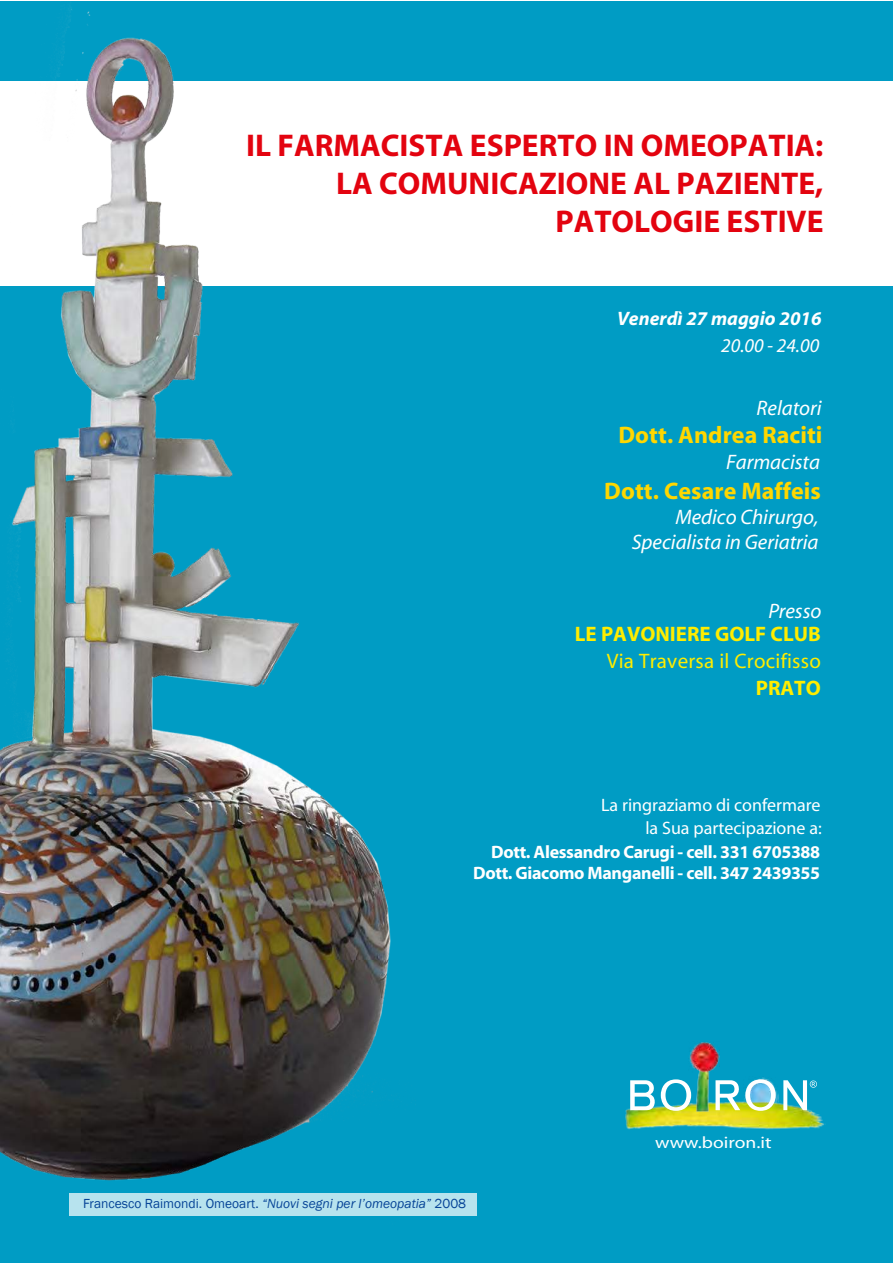
<style>
.page{position:relative;width:893px;height:1263px;background:#fff}
.page>*{position:absolute;margin:0;border:0;box-sizing:border-box;transform-origin:0 0}
.t1{font:700 31.5px/37.8px "Myriad";color:#e3030f;text-align:right}
.t2{font:700 24px "Myriad";letter-spacing:.005em;color:#ffd700}
.t3{font:italic 21px/25.2px "Myriad";color:#fff;text-align:right}
.t4{font:700 21px "Myriad";color:#ffed00}
.t5{font:21px "Myriad";letter-spacing:.015em;color:#ffed00}
.t6{font:italic 700 19.5px "Myriad";color:#fff}
.t7{font:italic 19.5px "Myriad";color:#fff}
.t8{font:700 18px/21.6px "Myriad Pro";letter-spacing:-.02em;color:#fff;text-align:right}
.t9{font:18px/22.5px "Myriad";color:#fff;text-align:right}
.t10{font:16.5px "Myriad";color:#fff;scale:1.19 1}
.t11{font:13.5px "Franklin Gothic";color:#064497}
.s1{font-style:italic}
</style>
<div class="page">
<div style="left:0;top:2px;width:893px;height:1261px;background:#009cc4"></div>
<div style="left:0;top:81px;width:893px;height:204px;background:#fff"></div>
<div style="left:70px;top:1193px;width:407px;height:22px;background:#b7e3ee"></div>
<img style="left:759px;top:1077px;width:19px;height:21px">
<img style="left:625px;top:1098px;width:201px;height:32px">
<svg style="left:783px;top:1080px;width:34px;height:30px"></svg>
<svg style="left:630px;top:1080px;width:25px;height:30px"></svg>
<svg style="left:661px;top:1079px;width:30px;height:32px"></svg>
<svg style="left:715px;top:1079px;width:61px;height:32px"></svg>
<img style="left:691px;top:1072px;width:24px;height:40px">
<img style="left:689px;top:1042px;width:30px;height:30px">
<img style="left:0;top:7px;width:416px;height:1209px">
<h1 class="t1" style="left:246px;top:128px;width:579px">IL FARMACISTA ESPERTO IN OMEOPATIA:<br>LA COMUNICAZIONE AL PAZIENTE,<br>PATOLOGIE ESTIVE</h1>
<p class="t6" style="left:617px;top:309px;width:206px">Venerdì 27 maggio 2016</p>
<p class="t7" style="left:721px;top:336px;width:100px">20.00 - 24.00</p>
<p class="t3" style="left:757px;top:396px;width:66px">Relatori</p>
<h2 class="t2" style="left:618px;top:423px;width:206px">Dott. Andrea Raciti</h2>
<p class="t3" style="left:726px;top:450px;width:96px">Farmacista</p>
<h2 class="t2" style="left:604px;top:478px;width:218px">Dott. Cesare Maffeis</h2>
<p class="t3" style="left:632px;top:505px;width:188px">Medico Chirurgo,<br>Specialista in Geriatria</p>
<p class="t3" style="left:768px;top:599px;width:55px">Presso</p>
<p class="t4" style="left:575px;top:623px;width:247px">LE PAVONIERE GOLF CLUB</p>
<p class="t5" style="left:607px;top:651px;width:216px">Via Traversa il Crocifisso</p>
<p class="t4" style="left:756px;top:677px;width:66px">PRATO</p>
<p class="t9" style="left:601px;top:795px;width:222px">La ringraziamo di confermare la Sua partecipazione a:</p>
<p class="t8" style="left:473px;top:840px;width:349px">Dott. Alessandro Carugi - cell. 331 6705388<br>Dott. Giacomo Manganelli - cell. 347 2439355</p>
<p class="t11" style="left:83px;top:1195px;width:385px">Francesco Raimondi. Omeoart. <span class="s1">“Nuovi segni per l’omeopatia”</span> 2008</p>
<p class="t10" style="left:655px;top:1134px;width:99px">www.boiron.it</p>
</div>
